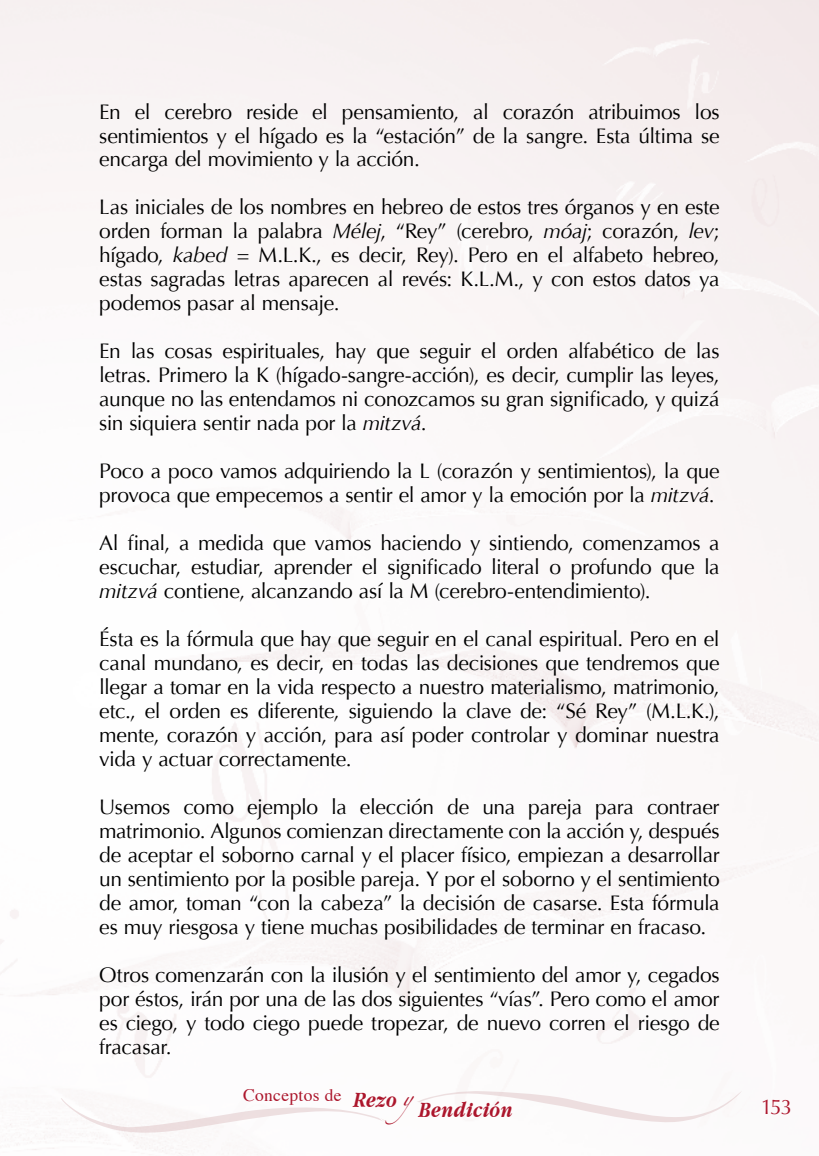
<style>
.page{position:relative;width:819px;height:1156px;background:#fff}
.page>*{position:absolute;margin:0;border:0;box-sizing:border-box;transform-origin:0 0}
.t1{font:italic 700 22.57px "Apple Garamond";letter-spacing:.02em;color:#ac162c}
.t2{font:21px/24px "Optima";letter-spacing:-.015em;color:#000;text-align:justify}
.t3{font:21px "Optima";color:#ac162c}
.t4{font:17.5px "Times";letter-spacing:.02em;color:#ac162c}
.s1{font-style:italic}
.s2{font-family:"Apple Garamond";font-weight:700;font-style:italic;font-size:22.57px}
.s3{font-family:"Zapfino"}
</style>
<div class="page">
<svg style="left:61px;top:1098px;width:326px;height:36px"></svg>
<svg style="left:417px;top:1090px;width:325px;height:33px"></svg>
<p class="t2" style="left:99px;top:100px;width:622px">En el cerebro reside el pensamiento, al corazón atribuimos los sentimientos y el hígado es la “estación” de la sangre. Esta última se encarga del movimiento y la acción.</p>
<p class="t2" style="left:99px;top:196px;width:622px">Las iniciales de los nombres en hebreo de estos tres órganos y en este orden forman la palabra <span class="s1">Mélej</span>, “Rey” (cerebro, <span class="s1">móaj</span>; corazón, <span class="s1">lev</span>; hígado, <span class="s1">kabed</span> = M.L.K., es decir, Rey). Pero en el alfabeto hebreo, estas sagradas letras aparecen al revés: K.L.M., y con estos datos ya podemos pasar al mensaje.</p>
<p class="t2" style="left:99px;top:339px;width:622px">En las cosas espirituales, hay que seguir el orden alfabético de las letras. Primero la K (hígado-sangre-acción), es decir, cumplir las leyes, aunque no las entendamos ni conozcamos su gran significado, y quizá sin siquiera sentir nada por la <span class="s1">mitzvá</span>.</p>
<p class="t2" style="left:99px;top:459px;width:622px">Poco a poco vamos adquiriendo la L (corazón y sentimientos), la que provoca que empecemos a sentir el amor y la emoción por la <span class="s1">mitzvá</span>.</p>
<p class="t2" style="left:99px;top:531px;width:622px">Al final, a medida que vamos haciendo y sintiendo, comenzamos a escuchar, estudiar, aprender el significado literal o profundo que la <span class="s1">mitzvá</span> contiene, alcanzando así la M (cerebro-entendimiento).</p>
<p class="t2" style="left:99px;top:627px;width:622px">Ésta es la fórmula que hay que seguir en el canal espiritual. Pero en el canal mundano, es decir, en todas las decisiones que tendremos que llegar a tomar en la vida respecto a nuestro materialismo, matrimonio, etc., el orden es diferente, siguiendo la clave de: “Sé Rey” (M.L.K.), mente, corazón y acción, para así poder controlar y dominar nuestra vida y actuar correctamente.</p>
<p class="t2" style="left:99px;top:795px;width:622px">Usemos como ejemplo la elección de una pareja para contraer matrimonio. Algunos comienzan directamente con la acción y, después de aceptar el soborno carnal y el placer físico, empiezan a desarrollar un sentimiento por la posible pareja. Y por el soborno y el sentimiento de amor, toman “con la cabeza” la decisión de casarse. Esta fórmula es muy riesgosa y tiene muchas posibilidades de terminar en fracaso.</p>
<p class="t2" style="left:99px;top:963px;width:622px">Otros comenzarán con la ilusión y el sentimiento del amor y, cegados por éstos, irán por una de las dos siguientes “vías”. Pero como el amor es ciego, y todo ciego puede tropezar, de nuevo corren el riesgo de fracasar.</p>
<p class="t4" style="left:243px;top:1079px;width:189px">Conceptos de <span class="s2">Rezo</span> <span class="s3">y</span></p>
<p class="t1" style="left:419px;top:1096px;width:95px">Bendición</p>
<p class="t3" style="left:760px;top:1094px;width:33px">153</p>
</div>
